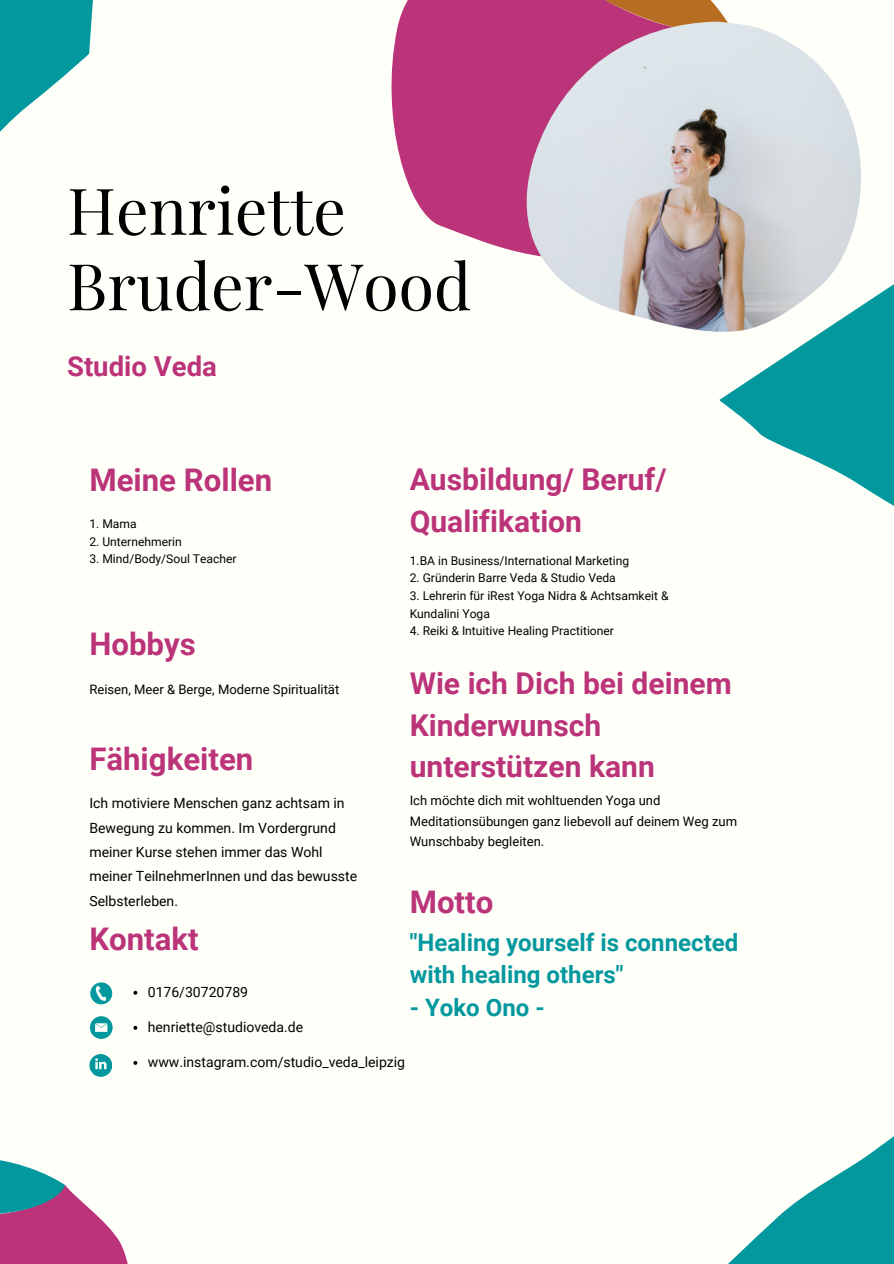
<style>
.page{position:relative;width:894px;height:1264px;background:#fff}
.page>*{position:absolute;margin:0;border:0;box-sizing:border-box;transform-origin:0 0}
.t1{font:64.5px/75.4px "Playfair Display";color:#000}
.t2{font:700 31.2px "Roboto";color:#bb3479}
.t3{font:700 30px/41.7px "Roboto";color:#bb3479}
.t4{font:700 27.45px "Roboto";color:#bb3479}
.t5{font:700 24px/32.7px "Roboto";color:#03989e}
.t6{font:14.1px/24.3px "Roboto";color:#000}
.t7{font:13.05px/20.4px "Roboto";color:#000}
.t8{font:12.15px/17.5px "Roboto";color:#000}
</style>
<div class="page">
<div style="left:0;top:0;width:893px;height:1263px;background:#fffffa"></div>
<svg style="left:391px;top:0;width:337px;height:254px;background:#c44f8a"></svg>
<svg style="left:528px;top:0;width:199px;height:22px;background:#bb5656"></svg>
<svg style="left:0;top:1160px;width:128px;height:103px"></svg>
<svg style="left:719px;top:285px;width:174px;height:221px;fill:#03989e"></svg>
<svg style="left:0;top:0;width:93px;height:132px"></svg>
<svg style="left:729px;top:1137px;width:164px;height:126px"></svg>
<img style="left:526px;top:22px;width:334px;height:313px">
<svg style="left:90px;top:982px;width:22px;height:22px"></svg>
<div style="left:90px;top:1016px;width:23px;height:22px;background:#03989e;border-radius:50%"></div>
<svg style="left:95px;top:1023px;width:12px;height:8px"></svg>
<svg style="left:89px;top:1054px;width:23px;height:22px"></svg>
<svg style="left:93px;top:1057px;width:19px;height:20px"></svg>
<svg style="left:133px;top:990px;width:4px;height:4px"></svg>
<svg style="left:133px;top:1025px;width:4px;height:4px"></svg>
<svg style="left:133px;top:1061px;width:4px;height:3px"></svg>
<p class="t1" style="left:67px;top:170px;width:405px">Henriette<br>Bruder-Wood</p>
<p class="t4" style="left:67px;top:350px;width:151px">Studio Veda</p>
<p class="t2" style="left:89px;top:462px;width:184px">Meine Rollen</p>
<p class="t8" style="left:89px;top:515px;width:49px">1. Mama</p>
<p class="t8" style="left:89px;top:533px;width:94px">2. Unternehmerin</p>
<p class="t8" style="left:89px;top:550px;width:149px">3. Mind/Body/Soul Teacher</p>
<p class="t2" style="left:89px;top:626px;width:108px">Hobbys</p>
<p class="t3" style="left:409px;top:459px;width:258px">Ausbildung/ Beruf/<br>Qualifikation</p>
<p class="t8" style="left:409px;top:552px;width:221px">1.BA in Business/International Marketing</p>
<p class="t8" style="left:409px;top:569px;width:207px">2. Gründerin Barre Veda &amp; Studio Veda</p>
<p class="t8" style="left:409px;top:587px;width:260px">3. Lehrerin für iRest Yoga Nidra &amp; Achtsamkeit &amp;<br>Kundalini Yoga</p>
<p class="t8" style="left:409px;top:622px;width:206px">4. Reiki &amp; Intuitive Healing Practitioner</p>
<p class="t3" style="left:409px;top:663px;width:323px">Wie ich Dich bei deinem<br>Kinderwunsch unterstützen kann</p>
<p class="t7" style="left:89px;top:679px;width:251px">Reisen, Meer &amp; Berge, Moderne Spiritualität</p>
<p class="t2" style="left:89px;top:741px;width:165px">Fähigkeiten</p>
<p class="t6" style="left:89px;top:791px;width:269px">Ich motiviere Menschen ganz achtsam in Bewegung zu kommen. Im Vordergrund meiner Kurse stehen immer das Wohl meiner TeilnehmerInnen und das bewusste Selbsterleben.</p>
<p class="t7" style="left:409px;top:790px;width:329px">Ich möchte dich mit wohltuenden Yoga und<br>Meditationsübungen ganz liebevoll auf deinem Weg zum<br>Wunschbaby begleiten.</p>
<p class="t2" style="left:409px;top:884px;width:85px">Motto</p>
<p class="t5" style="left:409px;top:926px;width:330px">"Healing yourself is connected with healing others"</p>
<p class="t5" style="left:409px;top:991px;width:136px">- Yoko Ono -</p>
<p class="t2" style="left:89px;top:920px;width:111px">Kontakt</p>
<p class="t6" style="left:148px;top:979px;width:102px">0176/30720789</p>
<p class="t6" style="left:148px;top:1014px;width:157px">henriette@studioveda.de</p>
<p class="t6" style="left:148px;top:1049px;width:259px">www.instagram.com/studio_veda_leipzig</p>
</div>
